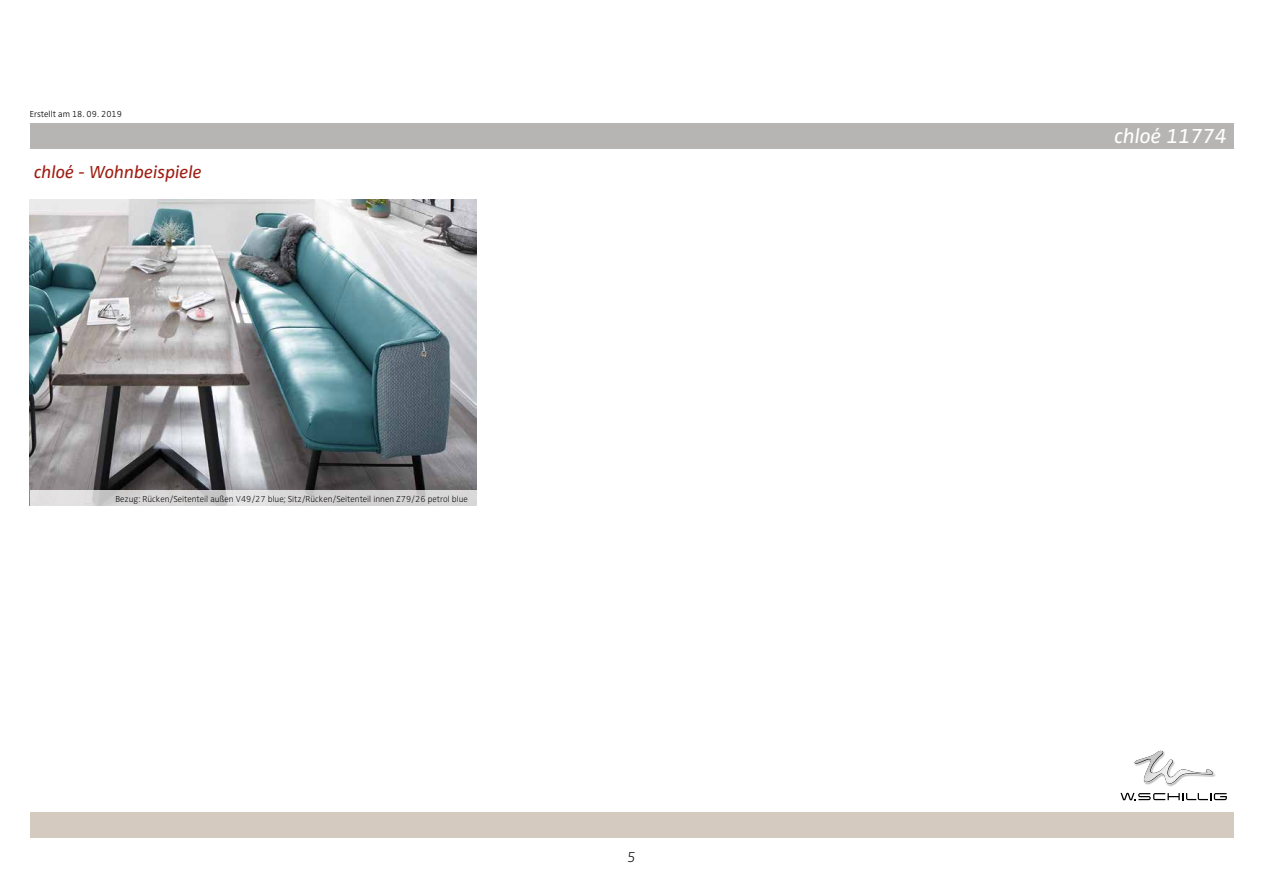
<style>
.page{position:relative;width:1263px;height:893px;background:#fff}
.page>*{position:absolute;margin:0;border:0;box-sizing:border-box;transform-origin:0 0}
.t1{font:italic 21px "Zwo Pro";color:#fff}
.t2{font:italic 18px "Zwo Pro";color:#9e1d12}
.t3{font:italic 300 expanded 15px "Zwo Pro";color:#000}
.t4{font:300 expanded 9px "Zwo Pro";color:#000}
.t5{font:300 9px "Zwo Pro";color:#000}
</style>
<div class="page">
<div style="left:30px;top:123px;width:1203px;height:26px;background:#b6b5b4"></div>
<div style="left:30px;top:812px;width:1203px;height:26px;background:#d5cabf"></div>
<svg style="left:1146px;top:750px;width:69px;height:35px"></svg>
<img style="left:1134px;top:751px;width:79px;height:33px">
<svg style="left:1120px;top:793px;width:107px;height:7px"></svg>
<img style="left:30px;top:200px;width:446px;height:290px">
<svg style="left:30px;top:490px;width:446px;height:16px;background:#d6d5d6"></svg>
<p class="t5" style="left:30px;top:109px;width:94px">Erstellt am 18. 09. 2019</p>
<h2 class="t2" style="left:34px;top:161px;width:169px">chloé - Wohnbeispiele</h2>
<p class="t4" style="left:115px;top:493px;width:354px">Bezug: Rücken/Seitenteil außen V49/27 blue; Sitz/Rücken/Seitenteil innen Z79/26 petrol blue</p>
<h3 class="t3" style="left:627px;top:848px;width:10px">5</h3>
<h1 class="t1" style="left:1114px;top:124px;width:114px">chloé 11774</h1>
</div>
